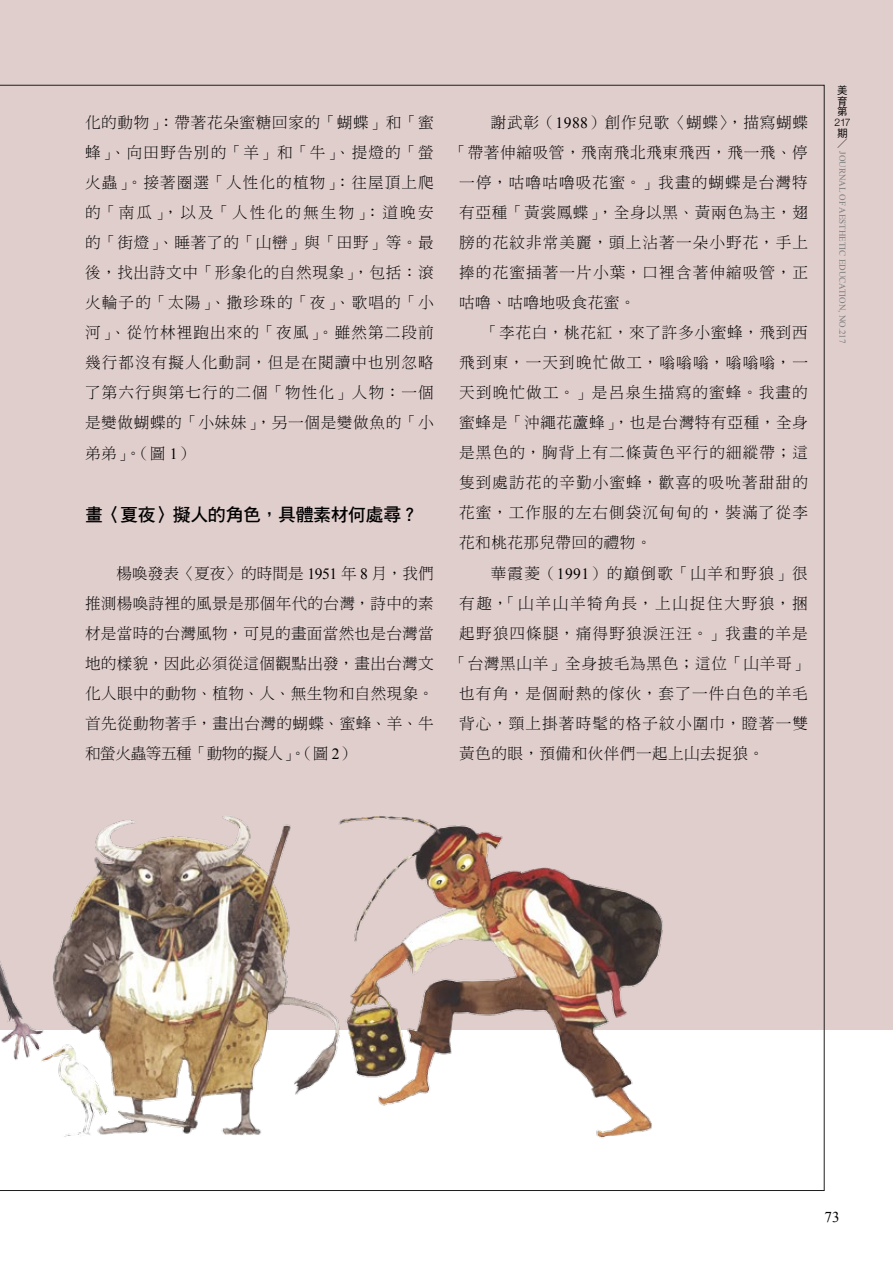
<style>
.page{position:relative;width:893px;height:1263px;background:#fff}
.page>*{position:absolute;margin:0;border:0;box-sizing:border-box;transform-origin:0 0}
.t1{font:18px "DF Hei Std W7";letter-spacing:-.025em;color:#000}
.t2{font:15.6px/30px "DF Ming Std W3";letter-spacing:.07em;color:#000;text-align:justify}
.t3{font:15.6px "DF Ming Std W3";letter-spacing:.04em;color:#000}
.t4{font:15.6px "DF Ming Std W3";letter-spacing:.045em;color:#000}
.t5{font:15.6px "DF Ming Std W3";letter-spacing:.03em;color:#000}
.t6{font:15.6px "DF Ming Std W3";letter-spacing:.11em;color:#000}
.t7{font:15px "Times New Roman";color:#000}
.t8{font:10.5px/10.5px "DF Hei Std W5";color:#000;text-align:justify}
.t9{font:300 10.5px "Helvetica Neue";color:#000}
.t10{font:10.5px "DF Ming Std W3";color:#000}
.t11{font:9px "Times New Roman";color:#7b7d7c}
.s1{font-family:"Times New Roman"}
</style>
<div class="page">
<div style="left:0;top:0;width:893px;height:1029px;background:#e0cecc"></div>
<img style="left:0;top:815px;width:680px;height:323px">
<p class="t2" style="left:85px;top:108px;width:350px">化的動物」：帶著花朵蜜糖回家的「蝴蝶」和「蜜蜂」、向田野告別的「羊」和「牛」、提燈的「螢火蟲」。接著圈選「人性化的植物」：往屋頂上爬的「南瓜」，以及「人性化的無生物」：道晚安的「街燈」、睡著了的「山巒」與「田野」等。最後，找出詩文中「形象化的自然現象」，包括：滾火輪子的「太陽」、撒珍珠的「夜」、歌唱的「小河」、從竹林裡跑出來的「夜風」。雖然第二段前幾行都沒有擬人化動詞，但是在閱讀中也別忽略了第六行與第七行的二個「物性化」人物：一個是變做蝴蝶的「小妹妹」，另一個是變做魚的「小弟弟」。（圖 <span class="s1">1</span>）</p>
<p class="t1" style="left:85px;top:504px;width:335px">畫〈夏夜〉擬人的角色，具體素材何處尋？</p>
<p class="t2" style="left:85px;top:558px;width:350px;text-indent:31px">楊喚發表〈夏夜〉的時間是 <span class="s1">1951</span> 年 <span class="s1">8</span> 月，我們推測楊喚詩裡的風景是那個年代的台灣，詩中的素材是當時的台灣風物，可見的畫面當然也是台灣當地的樣貌，因此必須從這個觀點出發，畫出台灣文化人眼中的動物、植物、人、無生物和自然現象。首先從動物著手，畫出台灣的蝴蝶、蜜蜂、羊、牛和螢火蟲等五種「動物的擬人」。（圖 <span class="s1">2</span>）</p>
<p class="t4" style="left:491px;top:114px;width:319px">謝武彰（<span class="s1">1988</span>）創作兒歌〈蝴蝶〉，描寫蝴蝶</p>
<p class="t3" style="left:451px;top:144px;width:358px">「帶著伸縮吸管，飛南飛北飛東飛西，飛一飛、停</p>
<p class="t2" style="left:459px;top:168px;width:350px">一停，咕嚕咕嚕吸花蜜。」我畫的蝴蝶是台灣特</p>
<p class="t4" style="left:459px;top:204px;width:350px">有亞種「黃裳鳳蝶」，全身以黑、黃兩色為主，翅</p>
<p class="t2" style="left:459px;top:228px;width:350px">膀的花紋非常美麗，頭上沾著一朵小野花，手上</p>
<p class="t2" style="left:459px;top:258px;width:350px">捧的花蜜插著一片小葉，口裡含著伸縮吸管，正</p>
<p class="t5" style="left:459px;top:294px;width:178px">咕嚕、咕嚕地吸食花蜜。</p>
<p class="t4" style="left:483px;top:324px;width:326px">「李花白，桃花紅，來了許多小蜜蜂，飛到西</p>
<p class="t2" style="left:459px;top:348px;width:350px">飛到東，一天到晚忙做工，嗡嗡嗡，嗡嗡嗡，一</p>
<p class="t2" style="left:459px;top:378px;width:350px">天到晚忙做工。」是呂泉生描寫的蜜蜂。我畫的</p>
<p class="t3" style="left:459px;top:414px;width:350px">蜜蜂是「沖繩花蘆蜂」，也是台灣特有亞種，全身</p>
<p class="t2" style="left:459px;top:438px;width:350px">是黑色的，胸背上有二條黃色平行的細縱帶；這</p>
<p class="t2" style="left:459px;top:468px;width:350px">隻到處訪花的辛勤小蜜蜂，歡喜的吸吮著甜甜的</p>
<p class="t2" style="left:459px;top:498px;width:350px">花蜜，工作服的左右側袋沉甸甸的，裝滿了從李</p>
<p class="t5" style="left:459px;top:534px;width:194px">花和桃花那兒帶回的禮物。</p>
<p class="t2" style="left:491px;top:558px;width:319px">華霞菱（<span class="s1">1991</span>）的巔倒歌「山羊和野狼」很</p>
<p class="t6" style="left:459px;top:594px;width:350px">有趣，「山羊山羊犄角長，上山捉住大野狼，捆</p>
<p class="t2" style="left:459px;top:618px;width:350px">起野狼四條腿，痛得野狼淚汪汪。」我畫的羊是</p>
<p class="t3" style="left:451px;top:654px;width:358px">「台灣黑山羊」全身披毛為黑色；這位「山羊哥」</p>
<p class="t2" style="left:459px;top:678px;width:350px">也有角，是個耐熱的傢伙，套了一件白色的羊毛</p>
<p class="t2" style="left:459px;top:708px;width:350px">背心，頸上掛著時髦的格子紋小圍巾，瞪著一雙</p>
<p class="t5" style="left:459px;top:744px;width:306px">黃色的眼，預備和伙伴們一起上山去捉狼。</p>
<p class="t8" style="left:837px;top:85px;width:12px">美育第</p>
<p class="t9" style="left:835px;top:113px;width:17px">217</p>
<p class="t8" style="left:837px;top:127px;width:11px">期</p>
<p class="t10" style="left:837px;top:138px;width:11px">／</p>
<p class="t11" style="left:849px;top:151px;width:194px;rotate:90deg">JOURNAL OF AESTHETIC EDUCATION, NO.217</p>
<p class="t7" style="left:825px;top:1207px;width:16px">73</p>
</div>
